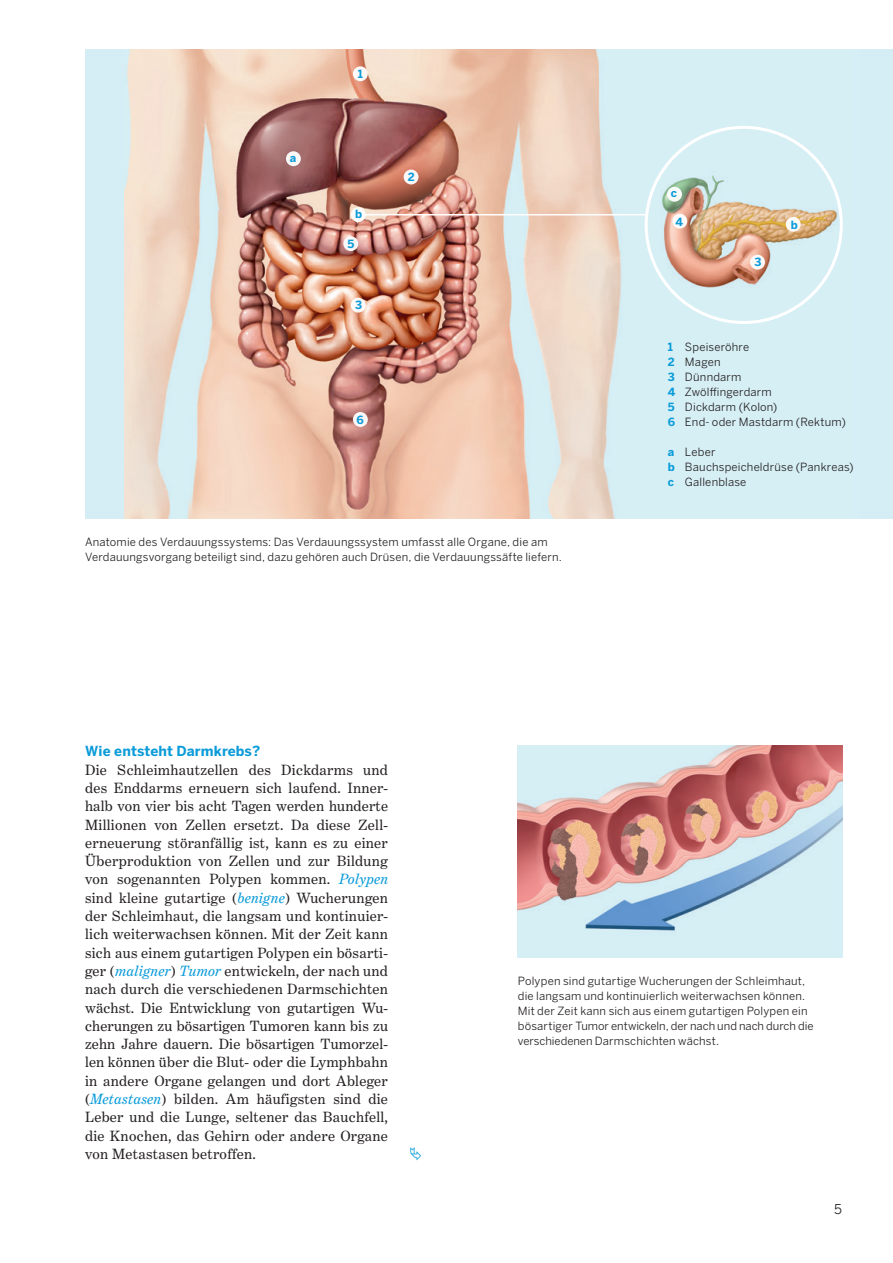
<style>
.page{position:relative;width:893px;height:1263px;background:#fff}
.page>*{position:absolute;margin:0;border:0;box-sizing:border-box;transform-origin:0 0}
._15_Fliesstext_Block{font:15px/18.3px "Benton Modern";letter-spacing:.02em;color:#231f20;text-align:justify}
._13_Fliesstext_Titel{font:700 13.8px "Benton Sans";letter-spacing:.01em;color:#0a9bd9}
.t1{font:13.5px "Benton Sans";color:#231f20}
._33_Marginal{font:11.25px/15px "Benton Sans";letter-spacing:.015em;color:#231f20}
._33_Marginal-2{font:700 11.25px "Benton Sans";color:#0a9bd9}
.s1{font-weight:700;color:#0a9bd9}
.s2{font-style:italic;color:#0a9bd9}
</style>
<div class="page">
<div style="left:85px;top:49px;width:808px;height:469px;background:#d5eef5"></div>
<img style="left:124px;top:49px;width:715px;height:469px">
<img style="left:518px;top:746px;width:324px;height:212px">
<svg style="left:353px;top:66px;width:15px;height:15px"></svg>
<div style="left:286px;top:151px;width:15px;height:15px;background:#faf7f7;border-radius:50%"></div>
<div style="left:667px;top:187px;width:15px;height:15px;background:#fff;border-radius:50%"></div>
<svg style="left:786px;top:217px;width:15px;height:15px"></svg>
<div style="left:672px;top:214px;width:15px;height:15px;background:#fff;border-radius:50%"></div>
<div style="left:404px;top:170px;width:15px;height:14px;background:#fcf7f6;border-radius:50%"></div>
<div style="left:351px;top:207px;width:15px;height:15px;background:#fff;border-radius:50%"></div>
<div style="left:343px;top:236px;width:15px;height:15px;background:#fcf8f8;border-radius:50%"></div>
<div style="left:351px;top:298px;width:15px;height:15px;background:#fdf9f7;border-radius:50%"></div>
<svg style="left:353px;top:412px;width:15px;height:15px"></svg>
<hr style="left:364px;top:214px;width:283px;height:1px;background:#fff">
<div style="left:750px;top:255px;width:15px;height:15px;background:#fdfaf8;border-radius:50%"></div>
<p class="_33_Marginal-2" style="left:290px;top:150px;width:8px">a</p>
<p class="_33_Marginal-2" style="left:358px;top:67px;width:7px">1</p>
<p class="_33_Marginal-2" style="left:355px;top:207px;width:9px">b</p>
<p class="_33_Marginal-2" style="left:347px;top:236px;width:8px">5</p>
<p class="_33_Marginal-2" style="left:355px;top:298px;width:9px">3</p>
<p class="_33_Marginal-2" style="left:357px;top:412px;width:9px">6</p>
<p class="_33_Marginal-2" style="left:408px;top:170px;width:8px">2</p>
<p class="_33_Marginal" style="left:85px;top:534px;width:478px">Anatomie des Verdauungssystems: Das Verdauungssystem umfasst alle Organe, die am<br>Verdauungsvorgang beteiligt sind, dazu gehören auch Drüsen, die Verdauungssäfte liefern.</p>
<p class="_33_Marginal-2" style="left:671px;top:186px;width:8px">c</p>
<p class="_33_Marginal-2" style="left:675px;top:214px;width:9px">4</p>
<p class="_33_Marginal-2" style="left:791px;top:218px;width:9px">b</p>
<p class="_33_Marginal-2" style="left:754px;top:255px;width:9px">3</p>
<p class="_33_Marginal" style="left:668px;top:339px;width:83px"><span class="s1">1</span> Speiseröhre</p>
<p class="_33_Marginal" style="left:668px;top:354px;width:54px"><span class="s1">2</span> Magen</p>
<p class="_33_Marginal" style="left:668px;top:369px;width:75px"><span class="s1">3</span> Dünndarm</p>
<p class="_33_Marginal" style="left:668px;top:384px;width:105px"><span class="s1">4</span> Zwölffingerdarm</p>
<p class="_33_Marginal" style="left:668px;top:399px;width:111px"><span class="s1">5</span> Dickdarm (Kolon)</p>
<p class="_33_Marginal" style="left:668px;top:414px;width:179px"><span class="s1">6</span> End- oder Mastdarm (Rektum)</p>
<p class="_33_Marginal" style="left:668px;top:444px;width:49px"><span class="s1">a</span> Leber</p>
<p class="_33_Marginal" style="left:668px;top:459px;width:187px"><span class="s1">b</span> Bauchspeicheldrüse (Pankreas)</p>
<p class="_33_Marginal" style="left:668px;top:474px;width:80px"><span class="s1">c</span> Gallenblase</p>
<p class="_13_Fliesstext_Titel" style="left:85px;top:743px;width:176px">Wie entsteht Darmkrebs?</p>
<p class="_15_Fliesstext_Block" style="left:85px;top:760px;width:305px">Die Schleimhautzellen des Dickdarms und des Enddarms erneuern sich laufend. Inner&shy;halb von vier bis acht Tagen werden hunderte Millionen von Zellen ersetzt. Da diese Zell&shy;erneuerung störanfällig ist, kann es zu einer Überproduktion von Zellen und zur Bildung von sogenannten Polypen kommen. <span class="s2">Polypen </span>sind kleine gutartige (<span class="s2">benigne</span>) Wucherungen der Schleimhaut, die langsam und kontinuier&shy;lich weiterwachsen können. Mit der Zeit kann sich aus einem gutartigen Polypen ein bösarti&shy;ger (<span class="s2">maligner</span>) <span class="s2">Tumor</span> entwickeln, der nach und nach durch die verschiedenen Darmschichten wächst. Die Entwicklung von gutartigen Wu&shy;cherungen zu bösartigen Tumoren kann bis zu zehn Jahre dauern. Die bösartigen Tumorzel&shy;len können über die Blut- oder die Lymphbahn in andere Organe gelangen und dort Ableger (<span class="s2">Metastasen</span>) bilden. Am häufigsten sind die Leber und die Lunge, seltener das Bauchfell, die Knochen, das Gehirn oder andere Organe von Metastasen betroffen.</p>
<p class="_33_Marginal" style="left:518px;top:973px;width:297px">Polypen sind gutartige Wucherungen der Schleimhaut, die langsam und kontinuierlich weiterwachsen können.<br>Mit der Zeit kann sich aus einem gutartigen Polypen ein bösartiger Tumor entwickeln, der nach und nach durch die verschiedenen Darmschichten wächst.</p>
<p class="t1" style="left:834px;top:1201px;width:9px">5</p>
</div>
